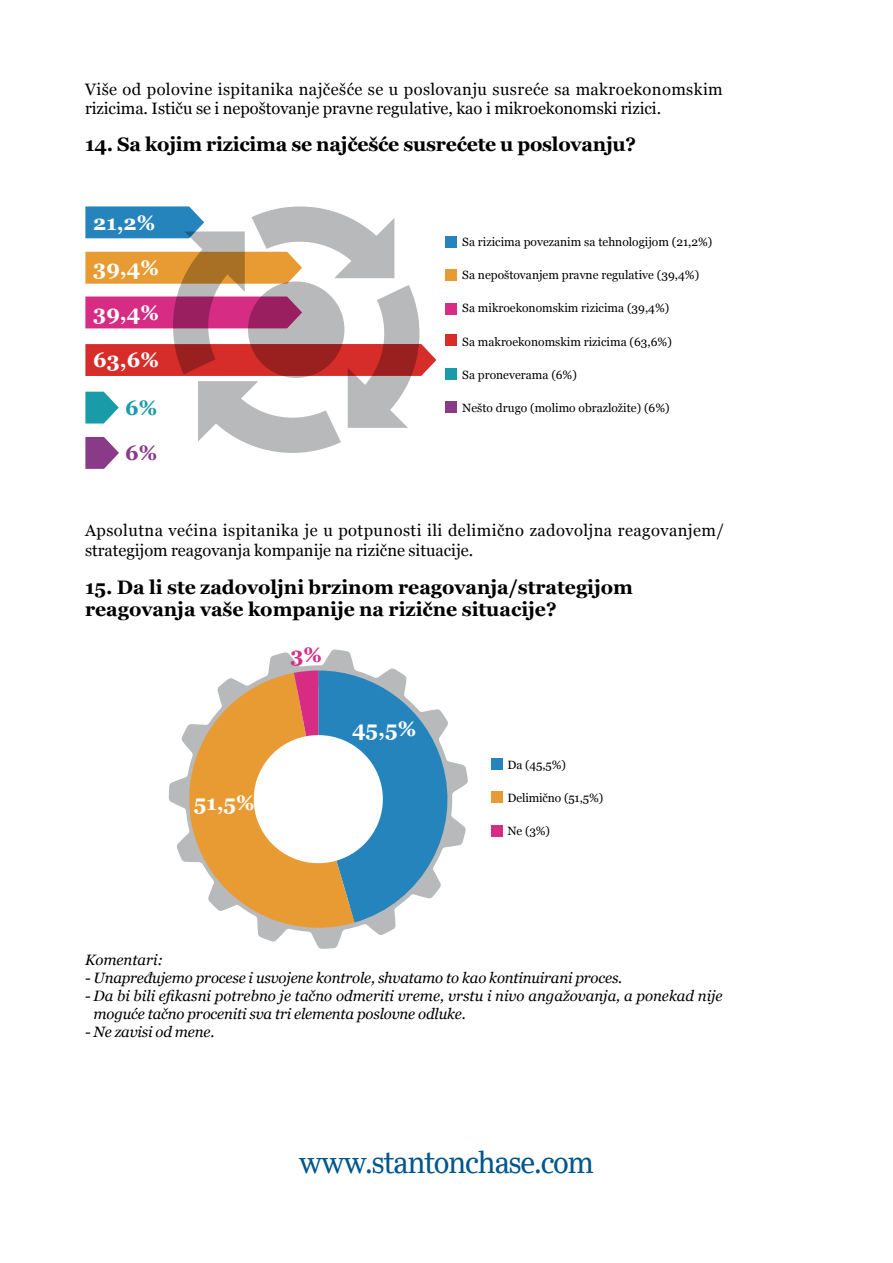
<style>
.page{position:relative;width:893px;height:1263px;background:#fff}
.page>*{position:absolute;margin:0;border:0;box-sizing:border-box;transform-origin:0 0}
.t1{font:30px "Ysobel Std";letter-spacing:-.04em;color:#00568d}
.t2{font:700 21px/45px "Georgia";color:#fff}
.t3{font:700 21px "Georgia";color:#d62c84}
.t4{font:700 21px "Georgia";color:#1a9ca8}
.t5{font:700 21px "Georgia";color:#893b88}
.t6{font:700 19.5px/22.5px "Georgia";letter-spacing:-.005em;color:#000}
.t7{font:16.5px/19.5px "Georgia";letter-spacing:.025em;color:#000}
.t8{font:italic 15px/18px "Georgia";letter-spacing:-.01em;color:#000}
.t9{font:12px "Georgia";color:#000}
</style>
<div class="page">
<svg style="left:169px;top:649px;width:299px;height:300px"></svg>
<div style="left:445px;top:237px;width:11px;height:11px;background:#2684bd"></div>
<div style="left:445px;top:270px;width:11px;height:11px;background:#e99b33"></div>
<div style="left:445px;top:303px;width:11px;height:11px;background:#d62c84"></div>
<div style="left:491px;top:758px;width:11px;height:12px;background:#2684bd"></div>
<div style="left:491px;top:792px;width:11px;height:11px;background:#e99b33"></div>
<div style="left:491px;top:825px;width:11px;height:11px;background:#d62c84"></div>
<svg style="left:178px;top:673px;width:177px;height:266px;fill:#e99b33"></svg>
<svg style="left:294px;top:670px;width:168px;height:252px"></svg>
<div style="left:85px;top:206px;width:86px;height:32px;background:#2684bd"></div>
<div style="left:85px;top:252px;width:86px;height:32px;background:#e99b33"></div>
<div style="left:85px;top:296px;width:86px;height:32px;background:#d62c84"></div>
<svg style="left:85px;top:344px;width:351px;height:32px;background:#d93d3b"></svg>
<svg style="left:85px;top:392px;width:34px;height:31px"></svg>
<svg style="left:85px;top:437px;width:34px;height:32px"></svg>
<div style="left:445px;top:335px;width:11px;height:11px;background:#d62d2b"></div>
<div style="left:445px;top:368px;width:11px;height:11px;background:#1a9ca8"></div>
<div style="left:445px;top:401px;width:11px;height:11px;background:#893b88"></div>
<svg style="left:171px;top:206px;width:250px;height:247px"></svg>
<p class="t7" style="left:85px;top:80px;width:639px">Više od polovine ispitanika najčešće se u poslovanju susreće sa makroekonomskim rizicima. Ističu se i nepoštovanje pravne regulative, kao i mikroekonomski rizici.</p>
<p class="t6" style="left:85px;top:133px;width:553px">14. Sa kojim rizicima se najčešće susrećete u poslovanju?</p>
<p class="t2" style="left:93px;top:200px;width:67px">21,2%<br>39,4%<br>39,4%</p>
<p class="t2" style="left:93px;top:337px;width:67px">63,6%</p>
<p class="t4" style="left:125px;top:394px;width:34px">6%</p>
<p class="t5" style="left:125px;top:439px;width:34px">6%</p>
<p class="t9" style="left:462px;top:234px;width:252px">Sa rizicima povezanim sa tehnologijom (21,2%)</p>
<p class="t9" style="left:462px;top:268px;width:238px">Sa nepoštovanjem pravne regulative (39,4%)</p>
<p class="t9" style="left:462px;top:301px;width:208px">Sa mikroekonomskim rizicima (39,4%)</p>
<p class="t9" style="left:462px;top:334px;width:211px">Sa makroekonomskim rizicima (63,6%)</p>
<p class="t9" style="left:462px;top:367px;width:116px">Sa proneverama (6%)</p>
<p class="t9" style="left:462px;top:401px;width:209px">Nešto drugo (molimo obrazložite) (6%)</p>
<p class="t7" style="left:85px;top:521px;width:641px">Apsolutna većina ispitanika je u potpunosti ili delimično zadovoljna reagovanjem/ strategijom reagovanja kompanije na rizične situacije.</p>
<p class="t6" style="left:85px;top:576px;width:549px">15. Da li ste zadovoljni brzinom reagovanja/strategijom reagovanja vaše kompanije na rizične situacije?</p>
<p class="t2" style="left:194px;top:781px;width:62px">51,5%</p>
<p class="t3" style="left:290px;top:641px;width:33px">3%</p>
<p class="t2" style="left:352px;top:706px;width:66px">45,5%</p>
<p class="t9" style="left:507px;top:758px;width:60px">Da (45,5%)</p>
<p class="t9" style="left:507px;top:791px;width:97px">Delimično (51,5%)</p>
<p class="t9" style="left:507px;top:824px;width:44px">Ne (3%)</p>
<p class="t8" style="left:85px;top:951px;width:80px">Komentari:</p>
<p class="t8" style="left:85px;top:969px;width:539px">- Unapređujemo procese i usvojene kontrole, shvatamo to kao kontinuirani proces.</p>
<p class="t8" style="left:94px;top:987px;width:631px;text-indent:-8px">- Da bi bili efikasni potrebno je tačno odmeriti vreme, vrstu i nivo angažovanja, a ponekad nije moguće tačno proceniti sva tri elementa poslovne odluke.</p>
<p class="t8" style="left:85px;top:1023px;width:131px">- Ne zavisi od mene.</p>
<h1 class="t1" style="left:299px;top:1144px;width:297px">www.stantonchase.com</h1>
</div>
